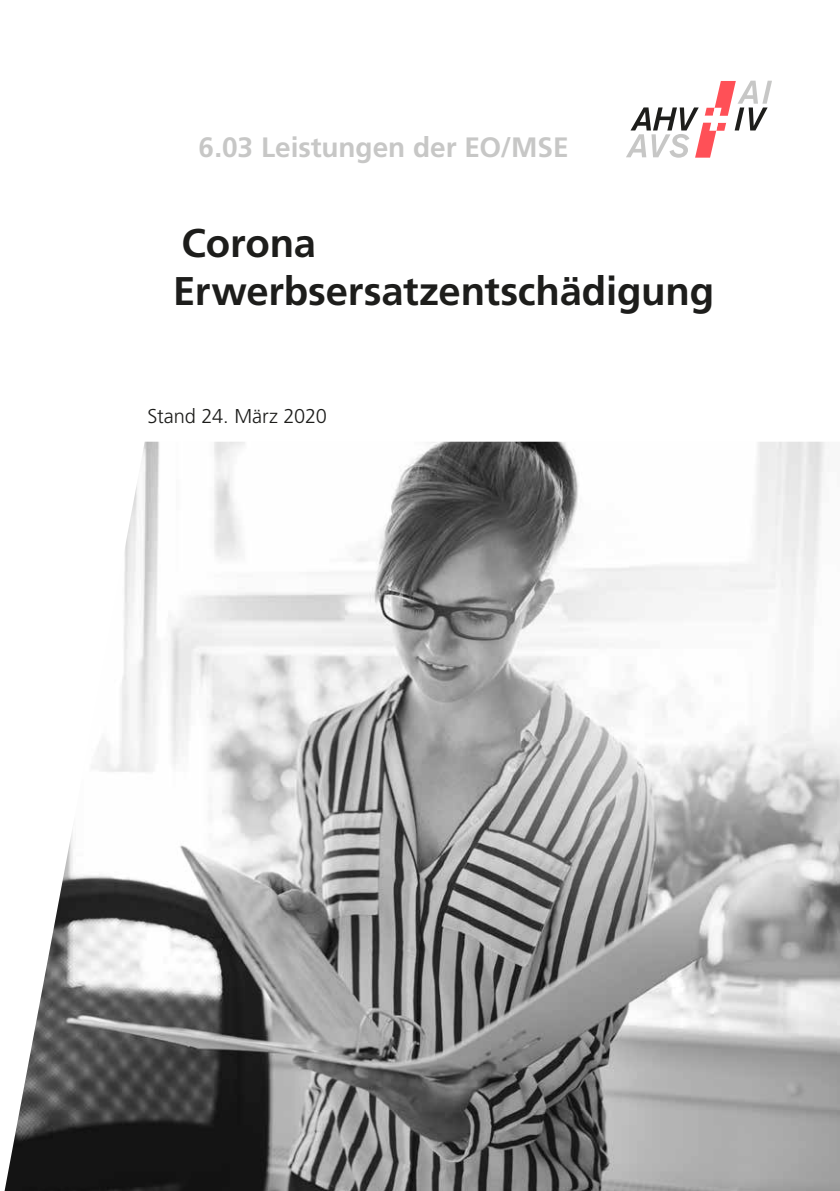
<style>
.page{position:relative;width:840px;height:1191px;background:#fff}
.page>*{position:absolute;margin:0;border:0;box-sizing:border-box;transform-origin:0 0}
.MB_Titel{font:700 40px "Frutiger LT Std";letter-spacing:-.005em;color:#1d1d1b}
.MB_Gruppe_Titelseite{font:700 28px "Frutiger LT Std";letter-spacing:-.005em;color:#c7c7c6}
.Grundtext{font:300 20px "Frutiger LT Std";letter-spacing:-.005em;color:#1d1d1b}
</style>
<div class="page">
<svg style="left:626px;top:81px;width:145px;height:77px"></svg>
<img style="left:4px;top:442px;width:835px;height:749px">
<p class="MB_Gruppe_Titelseite" style="left:198px;top:131px;width:371px">6.03 Leistungen der EO/MSE</p>
<p class="MB_Titel" style="left:181px;top:219px;width:136px">Corona</p>
<p class="MB_Titel" style="left:173px;top:267px;width:542px">Erwerbsersatzentschädigung</p>
<p class="Grundtext" style="left:147px;top:405px;width:181px">Stand 24. März 2020</p>
</div>
